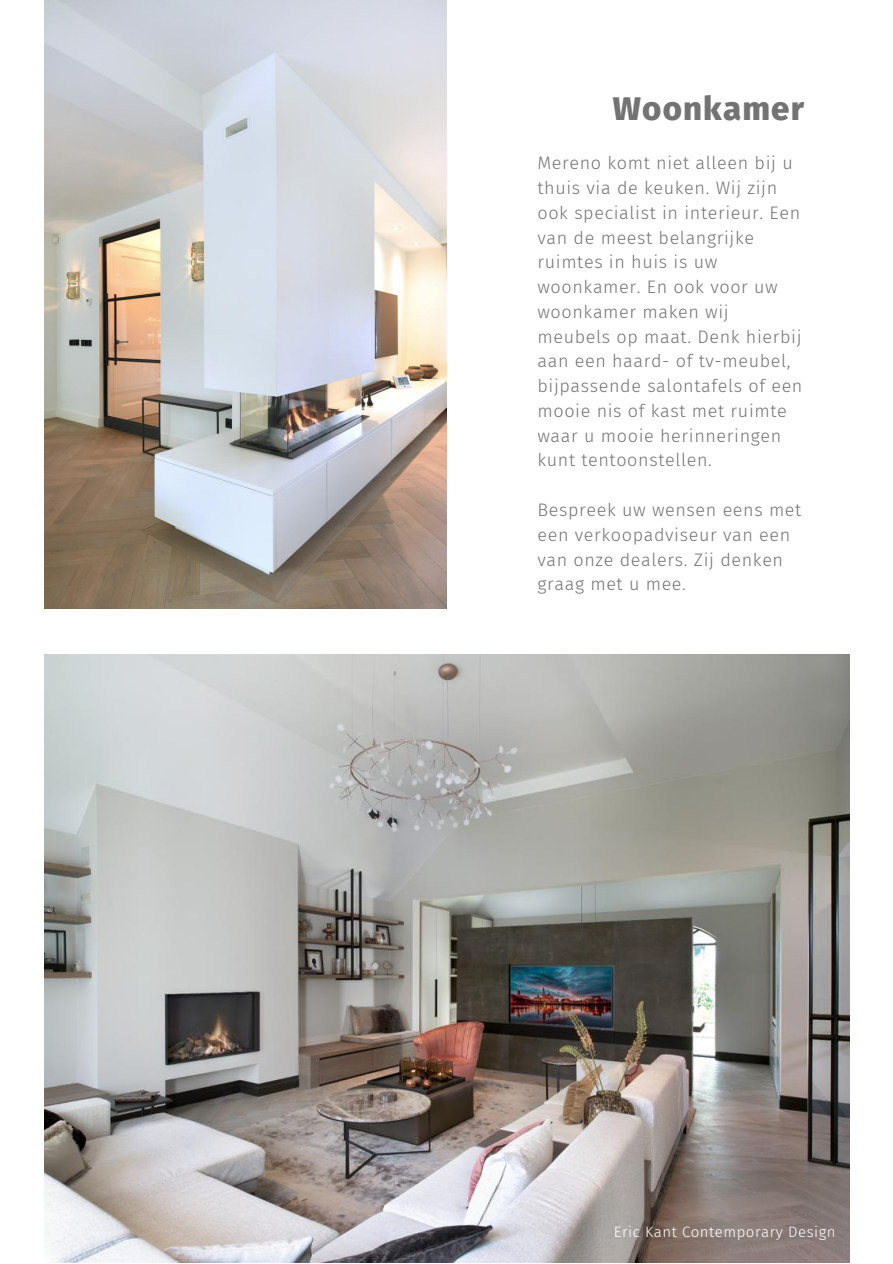
<style>
.page{position:relative;width:893px;height:1264px;background:#fff}
.page>*{position:absolute;margin:0;border:0;box-sizing:border-box;transform-origin:0 0}
.t1{font:800 33px "Fira Sans";letter-spacing:.035em;color:#737373}
.t2{font:300 18px/24.8px "Fira Sans";letter-spacing:.035em;color:#737373}
.t3{font:300 15px "Fira Sans";letter-spacing:.035em;color:#fff}
</style>
<div class="page">
<img style="left:45px;top:0;width:401px;height:609px">
<img style="left:45px;top:654px;width:804px;height:608px">
<h1 class="t1" style="left:613px;top:89px;width:193px">Woonkamer</h1>
<p class="t2" style="left:537px;top:151px;width:266px">Mereno komt niet alleen bij u thuis via de keuken. Wij zijn ook specialist in interieur. Een van de meest belangrijke ruimtes in huis is uw woonkamer. En ook voor uw woonkamer maken wij meubels op maat. Denk hierbij aan een haard- of tv-meubel, bijpassende salontafels of een mooie nis of kast met ruimte waar u mooie herinneringen kunt tentoonstellen.</p>
<p class="t2" style="left:537px;top:497px;width:265px">Bespreek uw wensen eens met een verkoopadviseur van een van onze dealers. Zij denken graag met u mee.</p>
<p class="t3" style="left:614px;top:1222px;width:223px">Eric Kant Contemporary Design</p>
</div>
